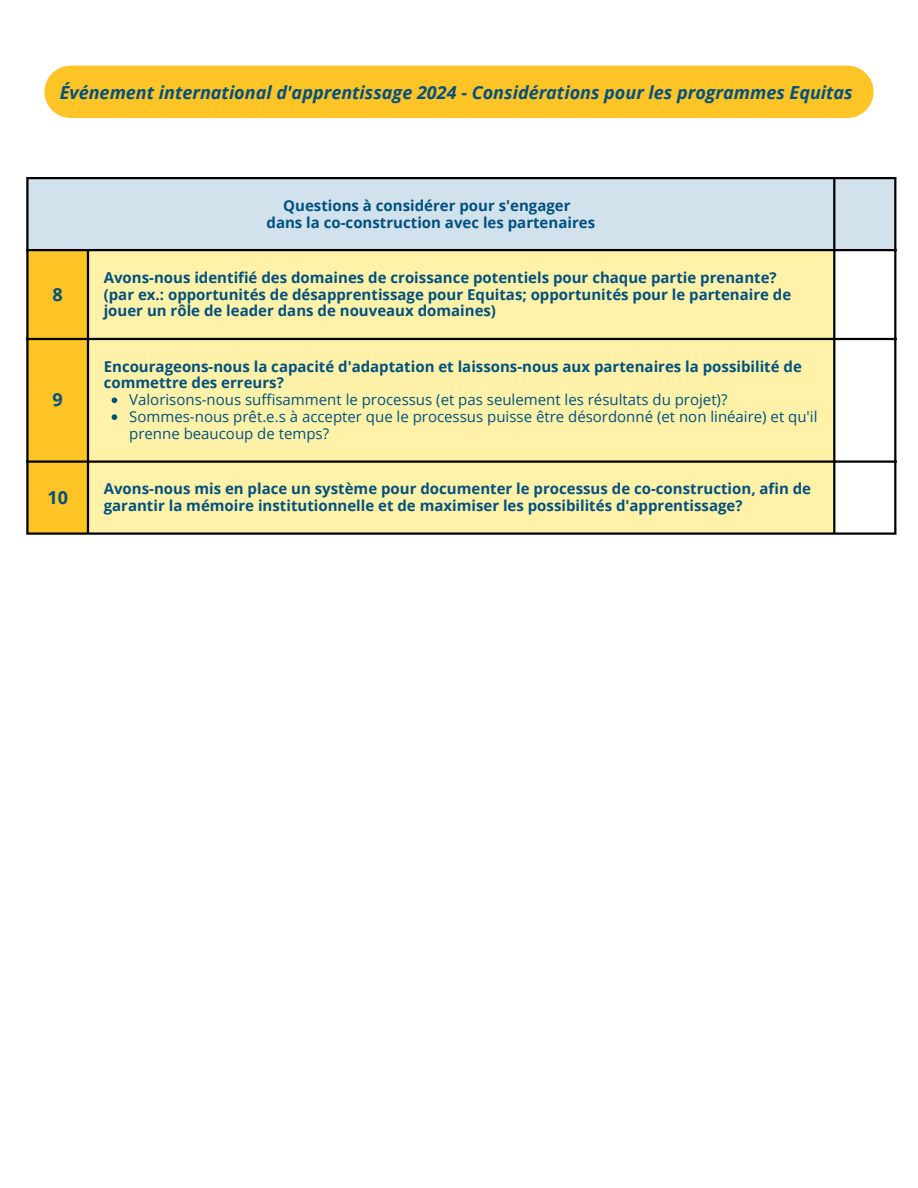
<style>
.page{position:relative;width:918px;height:1188px;background:#fff}
.page>*{position:absolute;margin:0;border:0;box-sizing:border-box;transform-origin:0 0}
.t1{font:italic 700 18px "Open Sans";color:#00507f}
.t2{font:700 18px "Open Sans";color:#00507f}
.t3{font:700 15px/16.8px "Open Sans";color:#00507f}
.t4{font:15px/16.8px "Open Sans";color:#00507f}
</style>
<div class="page">
<div style="left:44px;top:66px;width:830px;height:52px;background:#ffc425"></div>
<div style="left:29px;top:179px;width:865px;height:70px;background:#d1e2ec"></div>
<div style="left:29px;top:251px;width:58px;height:281px;background:#ffc425"></div>
<div style="left:89px;top:251px;width:744px;height:281px;background:#fff2a8"></div>
<svg style="left:112px;top:397px;width:5px;height:6px"></svg>
<svg style="left:112px;top:414px;width:5px;height:6px"></svg>
<hr style="left:26px;top:179px;width:3px;height:353px;background:#000">
<hr style="left:87px;top:251px;width:2px;height:281px;background:#000">
<hr style="left:833px;top:179px;width:2px;height:353px;background:#000">
<hr style="left:894px;top:179px;width:2px;height:353px;background:#000">
<hr style="left:26px;top:177px;width:870px;height:2px;background:#000">
<hr style="left:26px;top:249px;width:870px;height:2px;background:#000">
<hr style="left:26px;top:338px;width:870px;height:2px;background:#000">
<hr style="left:26px;top:460px;width:870px;height:3px;background:#000">
<hr style="left:26px;top:532px;width:870px;height:3px;background:#000">
<p class="t1" style="left:60px;top:79px;width:795px">Événement international d'apprentissage 2024 - Considérations pour les programmes Equitas</p>
<p class="t2" style="left:53px;top:282px;width:12px">8</p>
<p class="t2" style="left:53px;top:387px;width:12px">9</p>
<h1 class="t3" style="left:283px;top:197px;width:289px">Questions à considérer pour s'engager</h1>
<p class="t3" style="left:267px;top:213px;width:330px">dans la co-construction avec les partenaires</p>
<p class="t3" style="left:104px;top:269px;width:674px">Avons-nous identifié des domaines de croissance potentiels pour chaque partie prenante?</p>
<p class="t3" style="left:104px;top:285px;width:689px">(par ex.: opportunités de désapprentissage pour Equitas; opportunités pour le partenaire de jouer un rôle de leader dans de nouveaux domaines)</p>
<p class="t3" style="left:104px;top:357px;width:700px">Encourageons-nous la capacité d'adaptation et laissons-nous aux partenaires la possibilité de commettre des erreurs?</p>
<p class="t4" style="left:129px;top:391px;width:600px">Valorisons-nous suffisamment le processus (et pas seulement les résultats du projet)?</p>
<p class="t4" style="left:129px;top:408px;width:690px">Sommes-nous prêt.e.s à accepter que le processus puisse être désordonné (et non linéaire) et qu'il prenne beaucoup de temps?</p>
<p class="t2" style="left:47px;top:485px;width:22px">10</p>
<p class="t3" style="left:104px;top:480px;width:709px">Avons-nous mis en place un système pour documenter le processus de co-construction, afin de garantir la mémoire institutionnelle et de maximiser les possibilités d'apprentissage?</p>
</div>
